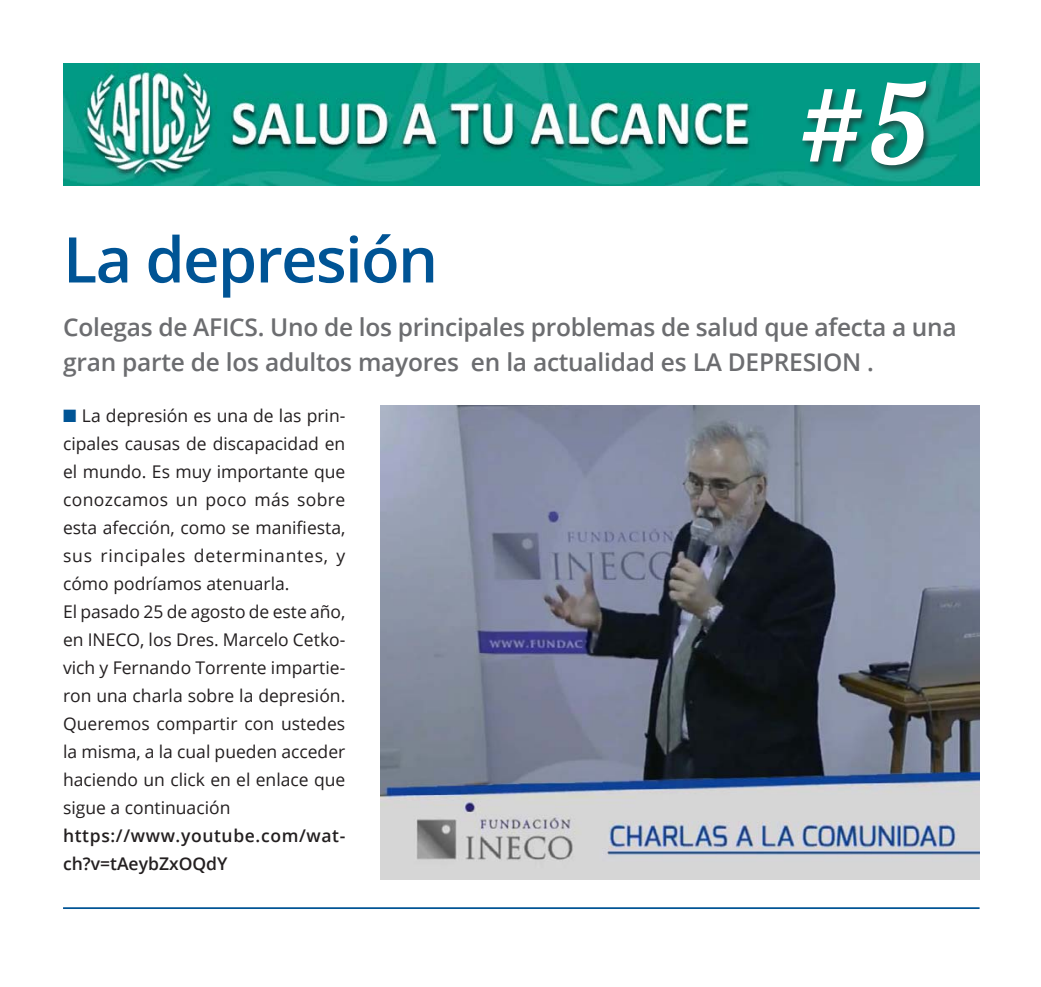
<style>
.page{position:relative;width:1041px;height:987px;background:#fff}
.page>*{position:absolute;margin:0;border:0;box-sizing:border-box;transform-origin:0 0}
.t1{font:112.17px "Lobster";color:#fff}
.t2{font:600 63px "Open Sans";letter-spacing:-.025em;color:#005495}
.t3{font:600 24.5px/35px "Open Sans";letter-spacing:-.01em;color:#6c6d70}
.t4{font:17.5px/28px "Open Sans";color:#231f20}
.t5{font:600 17.5px/28px "Open Sans";letter-spacing:.035em;color:#231f20}
.s1{color:#005495}
</style>
<div class="page">
<img style="left:63px;top:63px;width:916px;height:122px">
<div style="left:800px;top:79px;width:134px;height:95px;background:#231f20;opacity:.6"></div>
<img style="left:380px;top:406px;width:599px;height:473px">
<hr style="left:63px;top:907px;width:916px;height:2px;background:#005495">
<h1 class="t1" style="left:795px;top:52px;width:133px">#5</h1>
<h2 class="t2" style="left:63px;top:216px;width:376px">La depresión</h2>
<h3 class="t3" style="left:63px;top:309px;width:895px">Colegas de AFICS. Uno de los principales problemas de salud que afecta a una gran parte de los adultos mayores en la actualidad es LA DEPRESION .</h3>
<p class="t4" style="left:63px;top:401px;width:284px"><span class="s1">■</span> La depresión es una de las prin&shy;cipales causas de discapacidad en el mundo. Es muy importante que conozcamos un poco más sobre esta afección, como se manifiesta, sus rincipales determinantes, y cómo podríamos atenuarla.<br>El pasado 25 de agosto de este año, en INECO, los Dres. Marcelo Cetko&shy;vich y Fernando Torrente impartie&shy;ron una charla sobre la depresión.<br>Queremos compartir con ustedes la misma, a la cual pueden acceder haciendo un click en el enlace que sigue a continuación</p>
<p class="t5" style="left:63px;top:821px;width:284px">https://www.youtube.com/wat&shy;ch?v=tAeybZxOQdY</p>
</div>
